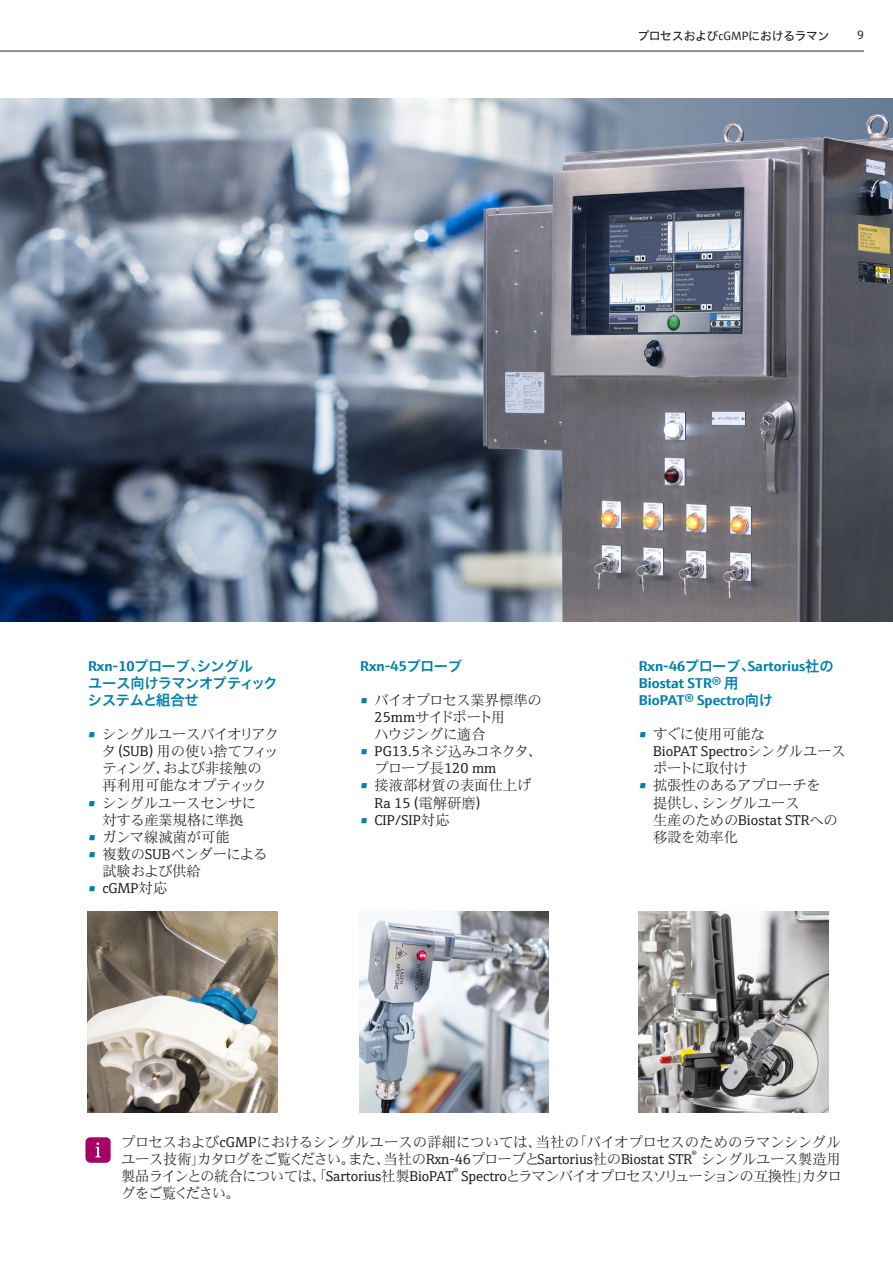
<style>
.page{position:relative;width:893px;height:1263px;background:#fff}
.page>*{position:absolute;margin:0;border:0;box-sizing:border-box;transform-origin:0 0}
.Copy_Default{font:14.25px/17px "E+H Serif JP";letter-spacing:-.01em;color:#231f20}
.Copy_Accent__Strg_Shift_N__Cyan{font:700 14.25px/17px "E+H Sans JP";color:#0081ad}
.Copy_Accent__Strg_Shift_N__Cyan-2{font:700 14.25px/17px "E+H Sans JP";letter-spacing:-.02em;color:#0081ad}
.Copy_Default-2{font:14.25px "E+H Serif JP";letter-spacing:-.05em;color:#231f20}
.Copy_Default-3{font:14.25px "E+H Serif JP";letter-spacing:-.09em;color:#231f20}
.Topline_Inside{font:12px "E+H Sans JP";letter-spacing:-.03em;color:#231f20}
.Topline_Inside-2{font:12px "E+H Serif JP";color:#231f20}
.Copy_Default-4{font:8.25px "E+H Serif JP";color:#231f20}
.s1{font-family:"E+H Serif";font-weight:600;color:#0081ad}
</style>
<div class="page">
<hr style="left:0;top:51px;width:864px;height:1px;background:#231f20">
<img style="left:0;top:99px;width:893px;height:522px">
<img style="left:87px;top:911px;width:190px;height:202px">
<img style="left:359px;top:911px;width:190px;height:202px">
<img style="left:639px;top:911px;width:190px;height:202px">
<div style="left:85px;top:1137px;width:26px;height:26px;background:#a70164;border-radius:5px"></div>
<svg style="left:95px;top:1142px;width:6px;height:15px"></svg>
<p class="Topline_Inside" style="left:637px;top:29px;width:193px">プロセスおよびcGMPにおけるラマン</p>
<p class="Topline_Inside-2" style="left:857px;top:26px;width:8px">9</p>
<p class="Copy_Accent__Strg_Shift_N__Cyan-2" style="left:88px;top:658px;width:191px">Rxn-10プローブ、シングル<br>ユース向けラマンオプティックシステムと組合せ</p>
<p class="Copy_Default" style="left:102px;top:726px;width:179px;text-indent:-14px"><span class="s1">•</span> シングルユースバイオリアクタ（SUB）用の使い捨てフィッティング、および非接触の<br>再利用可能なオプティック</p>
<p class="Copy_Default" style="left:88px;top:794px;width:170px;text-align:center"><span class="s1">•</span> シングルユースセンサに対する産業規格に準拠</p>
<p class="Copy_Default" style="left:88px;top:828px;width:143px"><span class="s1">•</span> ガンマ線滅菌が可能</p>
<p class="Copy_Default" style="left:102px;top:845px;width:167px;text-indent:-14px"><span class="s1">•</span> 複数のSUBベンダーによる試験および供給</p>
<p class="Copy_Default" style="left:88px;top:879px;width:81px"><span class="s1">•</span> cGMP対応</p>
<p class="Copy_Accent__Strg_Shift_N__Cyan" style="left:360px;top:658px;width:103px">Rxn-45プローブ</p>
<p class="Copy_Default" style="left:374px;top:692px;width:169px;text-indent:-14px"><span class="s1">•</span> バイオプロセス業界標準の<br>25mmサイドポート用<br>ハウジングに適合</p>
<p class="Copy_Default" style="left:374px;top:743px;width:169px;text-indent:-14px"><span class="s1">•</span> PG13.5ネジ込みコネクタ、プローブ長120 mm</p>
<p class="Copy_Default" style="left:374px;top:777px;width:158px;text-indent:-14px"><span class="s1">•</span> 接液部材質の表面仕上げ<br>Ra 15（電解研磨）</p>
<p class="Copy_Default" style="left:360px;top:811px;width:91px"><span class="s1">•</span> CIP/SIP対応</p>
<p class="Copy_Accent__Strg_Shift_N__Cyan" style="left:639px;top:658px;width:196px">Rxn-46プローブ、Sartorius社の<br>Biostat STR® 用<br>BioPAT® Spectro向け</p>
<p class="Copy_Default" style="left:653px;top:726px;width:194px;text-indent:-14px"><span class="s1">•</span> すぐに使用可能な<br>BioPAT Spectroシングルユースポートに取付け</p>
<p class="Copy_Default" style="left:653px;top:777px;width:186px;text-indent:-14px"><span class="s1">•</span> 拡張性のあるアプローチを提供し、シングルユース<br>生産のためのBiostat STRへの移設を効率化</p>
<p class="Copy_Default" style="left:121px;top:1134px;width:721px">プロセスおよびcGMPにおけるシングルユースの詳細については、当社の「バイオプロセスのためのラマンシングルユース技術」カタログをご覧ください。また、当社のRxn-46プローブとSartorius社のBiostat STR</p>
<p class="Copy_Default-4" style="left:692px;top:1148px;width:6px">®</p>
<p class="Copy_Default" style="left:701px;top:1151px;width:141px">シングルユース製造用</p>
<p class="Copy_Default" style="left:121px;top:1168px;width:334px">製品ラインとの統合については、「Sartorius社製BioPAT</p>
<p class="Copy_Default-4" style="left:453px;top:1165px;width:6px">®</p>
<p class="Copy_Default-2" style="left:462px;top:1165px;width:381px">Spectroとラマンバイオプロセスソリューションの互換性」カタロ</p>
<p class="Copy_Default-3" style="left:121px;top:1182px;width:121px">グをご覧ください。</p>
</div>
